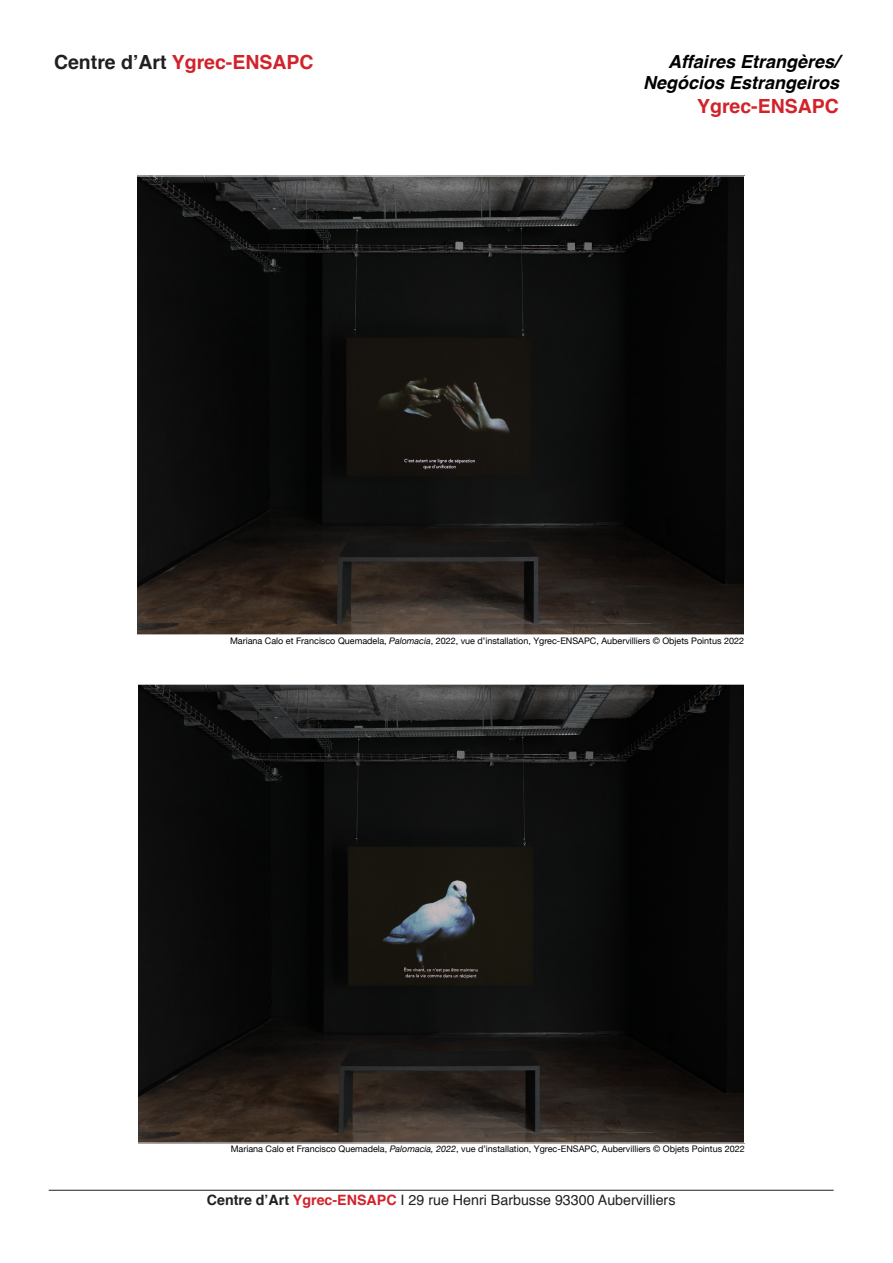
<style>
.page{position:relative;width:893px;height:1263px;background:#fff}
.page>*{position:absolute;margin:0;border:0;box-sizing:border-box;transform-origin:0 0}
.t1{font:700 19.5px "Helvetica";color:#d1232a}
.t2{font:italic 700 18px "Helvetica";color:#000}
.t3{font:14.25px "Helvetica";color:#231f20}
.t4{font:9px "Helvetica Neue";color:#000}
.s1{color:#231f20}
.s2{font-style:italic}
.s3{font-weight:700}
.s4{font-weight:700;color:#d1232a}
</style>
<div class="page">
<img style="left:138px;top:686px;width:605px;height:455px">
<hr style="left:49px;top:1190px;width:785px;height:1px;background:#231f20">
<img style="left:138px;top:178px;width:605px;height:455px">
<p class="t1" style="left:54px;top:46px;width:261px"><span class="s1">Centre d’Art</span> Ygrec-ENSAPC</p>
<p class="t2" style="left:668px;top:46px;width:173px">Affaires Etrangères/</p>
<p class="t2" style="left:643px;top:68px;width:198px">Negócios Estrangeiros</p>
<p class="t1" style="left:697px;top:90px;width:143px">Ygrec-ENSAPC</p>
<p class="t4" style="left:230px;top:634px;width:515px">Mariana Calo et Francisco Quemadela, <span class="s2">Palomacia</span>, 2022, vue d’installation, Ygrec-ENSAPC, Aubervilliers © Objets Pointus 2022</p>
<p class="t4" style="left:231px;top:1142px;width:515px">Mariana Calo et Francisco Quemadela, <span class="s2">Palomacia, 2022</span>, vue d’installation, Ygrec-ENSAPC, Aubervilliers © Objets Pointus 2022</p>
<p class="t3" style="left:207px;top:1188px;width:470px"><span class="s3">Centre d’Art</span> <span class="s4">Ygrec-ENSAPC</span> I 29 rue Henri Barbusse 93300 Aubervilliers</p>
</div>
